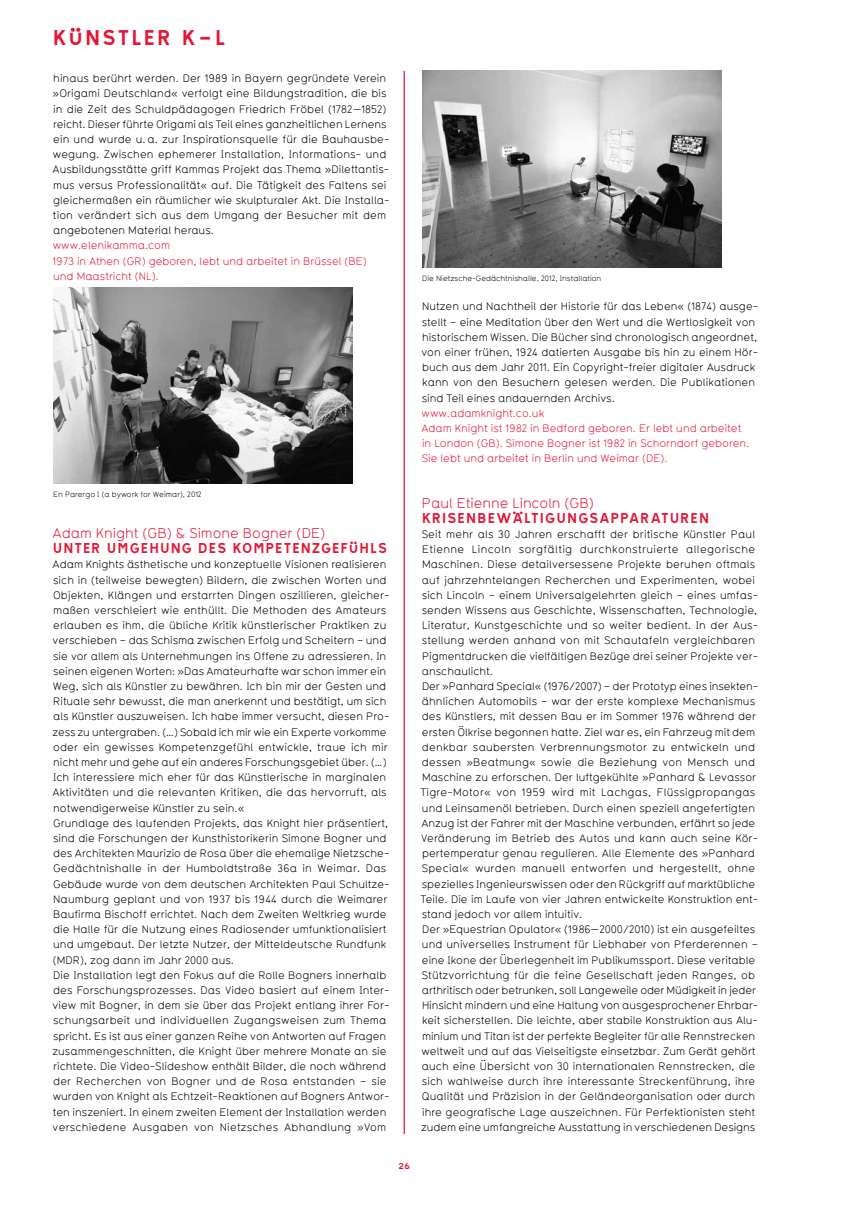
<style>
.page{position:relative;width:851px;height:1205px;background:#fff}
.page>*{position:absolute;margin:0;border:0;box-sizing:border-box;transform-origin:0 0}
.t1{font:18.75px "Tratexvierzehn";color:#e31837}
.t2{font:13.75px "Typ 1451";color:#e31837}
.t3{font:12.5px "Tratexvierzehn";letter-spacing:.08em;color:#e31837}
.t4{font:10.62px/15.2px "Typ 1451";letter-spacing:.005em;color:#000}
.t5{font:10.62px/15.2px "Typ 1451";color:#e31837}
.t6{font:7.5px "Typ 1451";color:#000}
.t7{font:7.5px "Tratex Svart";color:#e31837}
</style>
<div class="page">
<img style="left:53px;top:287px;width:299px;height:196px">
<img style="left:422px;top:71px;width:299px;height:196px">
<hr style="left:403px;top:71px;width:2px;height:1063px;background:#e31837">
<h1 class="t1" style="left:53px;top:25px;width:47px">KÜNSTLER</h1>
<h1 class="t1" style="left:182px;top:25px;width:37px">K– L</h1>
<p class="t4" style="left:53px;top:71px;width:338px">hinaus berührt werden. Der 1989 in Bayern gegründete Verein »Origami Deutschland« verfolgt eine Bildungstradition, die bis in die Zeit des Schuldpädagogen Friedrich Fröbel (1782—1852) reicht. Dieser führte Origami als Teil eines ganzheitlichen Lernens ein und wurde u.a. zur Inspirationsquelle für die Bauhausbe&shy;wegung. Zwischen ephemerer Installation, Informations- und Ausbildungsstätte griff Kammas Projekt das Thema »Dilettantis&shy;mus versus Professionalität« auf. Die Tätigkeit des Faltens sei gleichermaßen ein räumlicher wie skulpturaler Akt. Die Installa&shy;tion verändert sich aus dem Umgang der Besucher mit dem angebotenen Material heraus.</p>
<p class="t5" style="left:53px;top:238px;width:315px">www.elenikamma.com<br>1973 in Athen (GR) geboren, lebt und arbeitet in Brüssel (BE) und Maastricht (NL).</p>
<p class="t6" style="left:53px;top:489px;width:150px">En Parergo I (a bywork for Weimar), 2012</p>
<p class="t2" style="left:52px;top:524px;width:274px">Adam Knight (GB) &amp; Simone Bogner (DE)</p>
<p class="t3" style="left:53px;top:540px;width:336px">UNTER U MGEHUNG DES KOMPETENZGEFÜHLS</p>
<p class="t4" style="left:52px;top:557px;width:339px">Adam Knights ästhetische und konzeptuelle Visionen realisieren sich in (teilweise bewegten) Bildern, die zwischen Worten und Objekten, Klängen und erstarrten Dingen oszillieren, gleicher&shy;maßen verschleiert wie enthüllt. Die Methoden des Amateurs erlauben es ihm, die übliche Kritik künstlerischer Praktiken zu verschieben – das Schisma zwischen Erfolg und Scheitern – und sie vor allem als Unternehmungen ins Offene zu adressieren. In seinen eigenen Worten: »Das Amateurhafte war schon immer ein Weg, sich als Künstler zu bewähren. Ich bin mir der Gesten und Rituale sehr bewusst, die man anerkennt und bestätigt, um sich als Künstler auszuweisen. Ich habe immer versucht, diesen Pro&shy;zess zu untergraben. (…) Sobald ich mir wie ein Experte vorkomme oder ein gewisses Kompetenzgefühl entwickle, traue ich mir nicht mehr und gehe auf ein anderes Forschungsgebiet über. (…)<br>Ich interessiere mich eher für das Künstlerische in marginalen Aktivitäten und die relevanten Kritiken, die das hervorruft, als notwendigerweise Künstler zu sein.«<br>Grundlage des laufenden Projekts, das Knight hier präsentiert, sind die Forschungen der Kunsthistorikerin Simone Bogner und des Architekten Maurizio de Rosa über die ehemalige Nietzsche-Gedächtnishalle in der Humboldtstraße 36a in Weimar. Das Gebäude wurde von dem deutschen Architekten Paul Schultze-Naumburg geplant und von 1937 bis 1944 durch die Weimarer Baufirma Bischoff errichtet. Nach dem Zweiten Weltkrieg wurde die Halle für die Nutzung eines Radiosender umfunktionalisiert und umgebaut. Der letzte Nutzer, der Mitteldeutsche Rundfunk (MDR), zog dann im Jahr 2000 aus.<br>Die Installation legt den Fokus auf die Rolle Bogners innerhalb des Forschungsprozesses. Das Video basiert auf einem Inter&shy;view mit Bogner, in dem sie über das Projekt entlang ihrer For&shy;schungsarbeit und individuellen Zugangsweisen zum Thema spricht. Es ist aus einer ganzen Reihe von Antworten auf Fragen zusammengeschnitten, die Knight über mehrere Monate an sie richtete. Die Video-Slideshow enthält Bilder, die noch während der Recherchen von Bogner und de Rosa entstanden – sie wurden von Knight als Echtzeit-Reaktionen auf Bogners Antwor&shy;ten inszeniert. In einem zweiten Element der Installation werden verschiedene Ausgaben von Nietzsches Abhandlung »Vom</p>
<p class="t6" style="left:422px;top:273px;width:180px">Die Nietzsche-Gedächtnishalle, 2012, Installation</p>
<p class="t4" style="left:421px;top:298px;width:338px">Nutzen und Nachtheil der Historie für das Leben« (1874) ausge&shy;stellt – eine Meditation über den Wert und die Wertlosigkeit von historischem Wissen. Die Bücher sind chronologisch angeordnet, von einer frühen, 1924 datierten Ausgabe bis hin zu einem Hör&shy;buch aus dem Jahr 2011. Ein Copyright-freier digitaler Ausdruck kann von den Besuchern gelesen werden. Die Publikationen sind Teil eines andauernden Archivs.</p>
<p class="t5" style="left:421px;top:405px;width:329px">www.adamknight.co.uk<br>Adam Knight ist 1982 in Bedford geboren. Er lebt und arbeitet in London (GB). Simone Bogner ist 1982 in Schorndorf geboren.<br>Sie lebt und arbeitet in Berlin und Weimar (DE).</p>
<p class="t2" style="left:422px;top:494px;width:174px">Paul Etienne Lincoln (GB)</p>
<p class="t3" style="left:422px;top:509px;width:289px">KRISENBEWÄLTIGUNGSAPPARATUREN</p>
<p class="t4" style="left:420px;top:526px;width:339px">Seit mehr als 30 Jahren erschafft der britische Künstler Paul Etienne Lincoln sorgfältig durchkonstruierte allegorische Maschinen. Diese detailversessene Projekte beruhen oftmals auf jahrzehntelangen Recherchen und Experimenten, wobei sich Lincoln – einem Universalgelehrten gleich – eines umfas&shy;senden Wissens aus Geschichte, Wissenschaften, Technologie, Literatur, Kunstgeschichte und so weiter bedient. In der Aus&shy;stellung werden anhand von mit Schautafeln vergleichbaren Pigmentdrucken die vielfältigen Bezüge drei seiner Projekte ver&shy;anschaulicht.<br>Der »Panhard Special« (1976/2007) – der Prototyp eines insekten&shy;ähnlichen Automobils – war der erste komplexe Mechanismus des Künstlers, mit dessen Bau er im Sommer 1976 während der ersten Ölkrise begonnen hatte. Ziel war es, ein Fahrzeug mit dem denkbar saubersten Verbrennungsmotor zu entwickeln und dessen »Beatmung« sowie die Beziehung von Mensch und Maschine zu erforschen. Der luftgekühlte »Panhard &amp; Levassor Tigre-Motor« von 1959 wird mit Lachgas, Flüssigpropangas und Leinsamenöl betrieben. Durch einen speziell angefertigten Anzug ist der Fahrer mit der Maschine verbunden, erfährt so jede Veränderung im Betrieb des Autos und kann auch seine Kör&shy;pertemperatur genau regulieren. Alle Elemente des »Panhard Special« wurden manuell entworfen und hergestellt, ohne spezielles Ingenieurswissen oder den Rückgriff auf marktübliche Teile. Die im Laufe von vier Jahren entwickelte Konstruktion ent&shy;stand jedoch vor allem intuitiv.<br>Der »Equestrian Opulator« (1986—2000/2010) ist ein ausgefeiltes und universelles Instrument für Liebhaber von Pferderennen – eine Ikone der Überlegenheit im Publikumssport. Diese veritable Stützvorrichtung für die feine Gesellschaft jeden Ranges, ob arthritisch oder betrunken, soll Langeweile oder Müdigkeit in jeder Hinsicht mindern und eine Haltung von ausgesprochener Ehrbar&shy;keit sicherstellen. Die leichte, aber stabile Konstruktion aus Alu&shy;minium und Titan ist der perfekte Begleiter für alle Rennstrecken weltweit und auf das Vielseitigste einsetzbar. Zum Gerät gehört auch eine Übersicht von 30 internationalen Rennstrecken, die sich wahlweise durch ihre interessante Streckenführung, ihre Qualität und Präzision in der Geländeorganisation oder durch ihre geografische Lage auszeichnen. Für Perfektionisten steht zudem eine umfangreiche Ausstattung in verschiedenen Designs</p>
<p class="t7" style="left:398px;top:1160px;width:13px">26</p>
</div>
